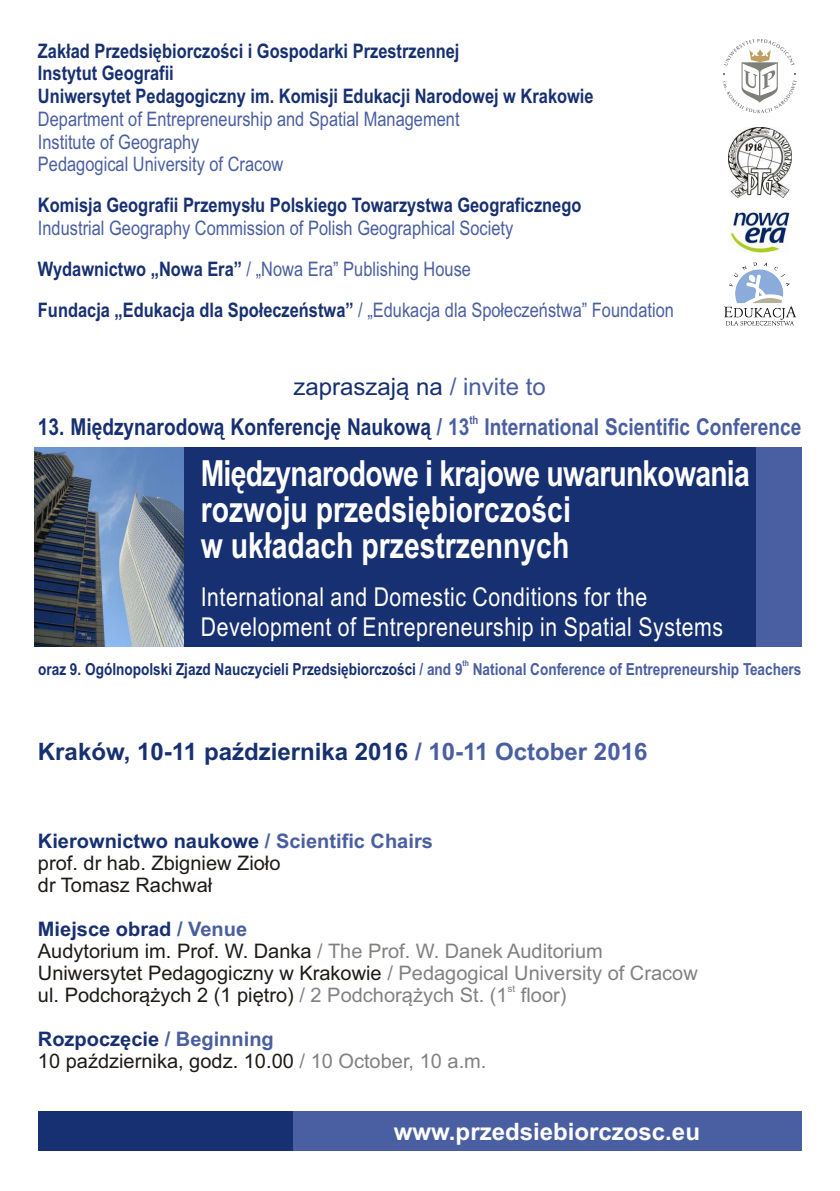
<style>
.page{position:relative;width:840px;height:1191px;background:#fff}
.page>*{position:absolute;margin:0;border:0;box-sizing:border-box;transform-origin:0 0}
.t1{font:700 36px/36px "Arial Narrow";color:#fefefe;scale:.96 1}
.t2{font:26px/29.4px "Arial Narrow";letter-spacing:.02em;color:#fefefe}
.t3{font:700 24px "Arial";color:#173071}
.t4{font:700 24px "Arial";color:#fefefe}
.t5{font:24px "Arial";color:#173071}
.t6{font:700 23.2px "Arial Narrow";color:#4a5fa1}
.t7{font:20px/22px "Arial";color:#1e1a16}
.t8{font:20px/22.6px "Arial Narrow";color:#4a5fa1}
.t9{font:700 20px/22.8px "Arial Narrow";color:#173071}
.t10{font:700 16.6px "Arial Narrow";color:#173071}
.t11{font:700 11.6px "Arial Narrow";color:#4a5fa1}
.t12{font:10px "Arial";color:#828180}
.t13{font:700 8.4px "Arial Narrow";color:#4a5fa1}
.s1{font-weight:700;color:#173071}
.s2{color:#4a5fa1}
.s3{color:#173071}
.s4{font-weight:700;color:#4a5fa1}
.s5{color:#828180}
</style>
<div class="page">
<div style="left:292px;top:1111px;width:509px;height:40px;background:#4a5fa1"></div>
<div style="left:38px;top:1111px;width:254px;height:40px;background:#173071"></div>
<div style="left:184px;top:447px;width:577px;height:199px;background:#173071"></div>
<img style="left:34px;top:447px;width:150px;height:199px">
<div style="left:755px;top:447px;width:45px;height:199px;background:#4a5fa1"></div>
<img style="left:724px;top:262px;width:73px;height:64px">
<img style="left:729px;top:212px;width:60px;height:40px">
<img style="left:728px;top:127px;width:62px;height:70px">
<svg style="left:722px;top:39px;width:74px;height:74px"></svg>
<p class="t9" style="left:38px;top:41px;width:557px">Zakład Przedsiębiorczości i Gospodarki Przestrzennej<br>Instytut Geografii<br>Uniwersytet Pedagogiczny im. Komisji Edukacji Narodowej w Krakowie</p>
<p class="t8" style="left:38px;top:109px;width:423px">Department of Entrepreneurship and Spatial Management<br>Institute of Geography<br>Pedagogical University of Cracow</p>
<p class="t9" style="left:38px;top:196px;width:544px">Komisja Geografii Przemysłu Polskiego Towarzystwa Geograficznego</p>
<p class="t8" style="left:38px;top:209px;width:637px;line-height:41.2px">Industrial Geography Commission of Polish Geographical Society<br><span class="s1">Wydawnictwo „Nowa Era”</span> / „Nowa Era” Publishing House<br><span class="s1">Fundacja „Edukacja dla Społeczeństwa”</span> / „Edukacja dla Społeczeństwa” Foundation</p>
<p class="t5" style="left:293px;top:377px;width:254px">zapraszają na <span class="s2">/ invite to</span></p>
<p class="t6" style="left:38px;top:418px;width:764px"><span class="s3">13. Międzynarodową Konferencję Naukową</span> / 13 International Scientific Conference</p>
<p class="t11" style="left:469px;top:415px;width:11px">th</p>
<h1 class="t1" style="left:201px;top:459px;width:573px">Międzynarodowe i krajowe uwarunkowania rozwoju przedsiębiorczości<br>w układach przestrzennych</h1>
<h2 class="t2" style="left:201px;top:585px;width:523px">International and Domestic Conditions for the<br>Development of Entrepreneurship in Spatial Systems</h2>
<p class="t13" style="left:462px;top:660px;width:8px">th</p>
<p class="t10" style="left:38px;top:662px;width:764px">oraz 9. Ogólnopolski Zjazd Nauczycieli Przedsiębiorczości <span class="s2">/ and 9 National Conference of Entrepreneurship Teachers</span></p>
<p class="t3" style="left:38px;top:742px;width:610px">Kraków, 10-11 października 2016 <span class="s2">/ 10-11 October 2016</span></p>
<p class="t7" style="left:38px;top:831px;width:396px"><span class="s1">Kierownictwo naukowe</span> <span class="s4">/ Scientific Chairs </span>prof. dr hab. Zbigniew Zioło<br>dr Tomasz Rachwał</p>
<p class="t7" style="left:38px;top:919px;width:661px"><span class="s1">Miejsce obrad</span> <span class="s4">/ Venue<br></span>Audytorium im. Prof. W. Danka <span class="s5">/ The Prof. W. Danek Auditorium </span>Uniwersytet Pedagogiczny w Krakowie <span class="s5">/ Pedagogical University of Cracow </span>ul. Podchorążych 2 (1 piętro) <span class="s5">/ 2 Podchorążych St. (1 floor)</span></p>
<p class="t12" style="left:507px;top:984px;width:9px">st</p>
<p class="t7" style="left:38px;top:1029px;width:450px"><span class="s1">Rozpoczęcie</span> <span class="s4">/ Beginning<br></span>10 października, godz. 10.00 <span class="s5">/ 10 October, 10 a.m.</span></p>
<p class="t4" style="left:393px;top:1122px;width:307px">www.przedsiebiorczosc.eu</p>
</div>
